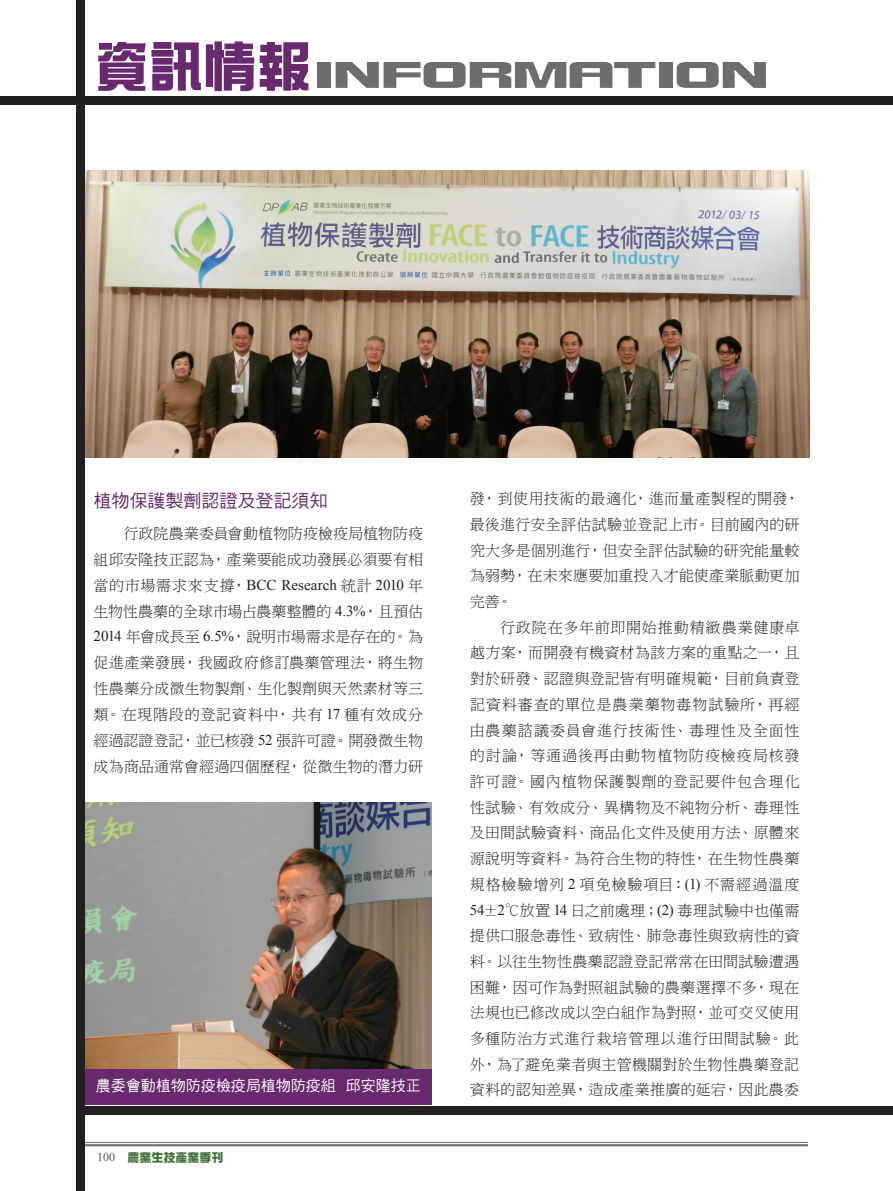
<style>
.page{position:relative;width:893px;height:1191px;background:#fff}
.page>*{position:absolute;margin:0;border:0;box-sizing:border-box;transform-origin:0 0}
.t1{font:36.15px "DF Zong Yi W9 WINP BF";color:#6c6d70;scale:1.64 1}
.t2{font:18px "DF Hei W5 WINP BF";color:#69296e}
.t3{font:15px/25.7px "DF Ming W3 WIN BF";letter-spacing:.01em;color:#231f20;text-align:justify}
.t4{font:15px "Times New Roman";color:#231f20}
.t5{font:15px "DF Hei W5 WINP BF";color:#fff}
.t6{font:12px "DF Zong Yi W9 WINP BF";color:#44703c}
.s1{font-size:54px;color:#69296e}
.s2{font-family:"DF Ming W3 WIN BF"}
.s3{font-family:"Times New Roman"}
.s4{font-family:"Times New Roman";color:#57585a}
</style>
<div class="page">
<hr style="left:85px;top:1142px;width:723px;height:1px;background:#6c6d70">
<hr style="left:85px;top:1144px;width:723px;height:2px;background:#6c6d70">
<div style="left:77px;top:0;width:8px;height:1191px;background:#231f20"></div>
<div style="left:81px;top:1106px;width:812px;height:8px;background:#231f20"></div>
<div style="left:0;top:96px;width:893px;height:8px;background:#231f20"></div>
<img style="left:85px;top:802px;width:347px;height:267px">
<div style="left:85px;top:1069px;width:347px;height:35px;background:#69296e"></div>
<img style="left:85px;top:170px;width:725px;height:287px">
<h1 class="t1" style="left:95px;top:57px;width:412px"><span class="s1">資訊情報</span>INFORMATION</h1>
<p class="t2" style="left:94px;top:491px;width:235px">植物保護製劑認證及登記須知</p>
<p class="t3" style="left:94px;top:520px;width:331px;text-align:right">行政院農業委員會動植物防疫檢疫局植物防疫<br>組邱安隆技正認為，產業要能成功發展必須要有相</p>
<p class="t4" style="left:94px;top:574px;width:331px"><span class="s2">當的市場需求來支撐，</span>BCC Research <span class="s2">統計</span> 2010 <span class="s2">年</span></p>
<p class="t3" style="left:94px;top:598px;width:331px">生物性農藥的全球市場占農藥整體的 <span class="s3">4.3%</span>，且預估<span class="s3">2014</span> 年會成長至 <span class="s3">6.5%</span>，說明市場需求是存在的。為促進產業發展，我國政府修訂農藥管理法，將生物性農藥分成微生物製劑、生化製劑與天然素材等三類。在現階段的登記資料中，共有 <span class="s3">17</span> 種有效成分經過認證登記，並已核發 <span class="s3">52</span> 張許可證。開發微生物成為商品通常會經過四個歷程，從微生物的潛力研</p>
<p class="t3" style="left:470px;top:486px;width:331px">發，到使用技術的最適化，進而量產製程的開發，最後進行安全評估試驗並登記上市。目前國內的研究大多是個別進行，但安全評估試驗的研究能量較為弱勢，在未來應要加重投入才能使產業脈動更加完善。</p>
<p class="t3" style="left:470px;top:614px;width:331px;text-indent:30px">行政院在多年前即開始推動精緻農業健康卓越方案，而開發有機資材為該方案的重點之一，且對於研發、認證與登記皆有明確規範，目前負責登記資料審查的單位是農業藥物毒物試驗所，再經由農藥諮議委員會進行技術性、毒理性及全面性的討論，等通過後再由動物植物防疫檢疫局核發許可證。國內植物保護製劑的登記要件包含理化性試驗、有效成分、異構物及不純物分析、毒理性及田間試驗資料、商品化文件及使用方法、原體來源說明等資料。為符合生物的特性，在生物性農藥規格檢驗增列 <span class="s3">2</span> 項免檢驗項目：<span class="s3">(1)</span> 不需經過溫度<span class="s3">54</span>±<span class="s3">2</span>℃放置 <span class="s3">14</span> 日之前處理；<span class="s3">(2)</span> 毒理試驗中也僅需提供口服急毒性、致病性、肺急毒性與致病性的資料。以往生物性農藥認證登記常常在田間試驗遭遇困難，因可作為對照組試驗的農藥選擇不多，現在法規也已修改成以空白組作為對照，並可交叉使用多種防治方式進行栽培管理以進行田間試驗。此外，為了避免業者與主管機關對於生物性農藥登記</p>
<p class="t5" style="left:96px;top:1077px;width:326px">農委會動植物防疫檢疫局植物防疫組 邱安隆技正</p>
<p class="t3" style="left:470px;top:1077px;width:331px">資料的認知差異，造成產業推廣的延宕，因此農委</p>
<p class="t6" style="left:97px;top:1151px;width:128px"><span class="s4">100</span> 農業生技產業季刊</p>
</div>
